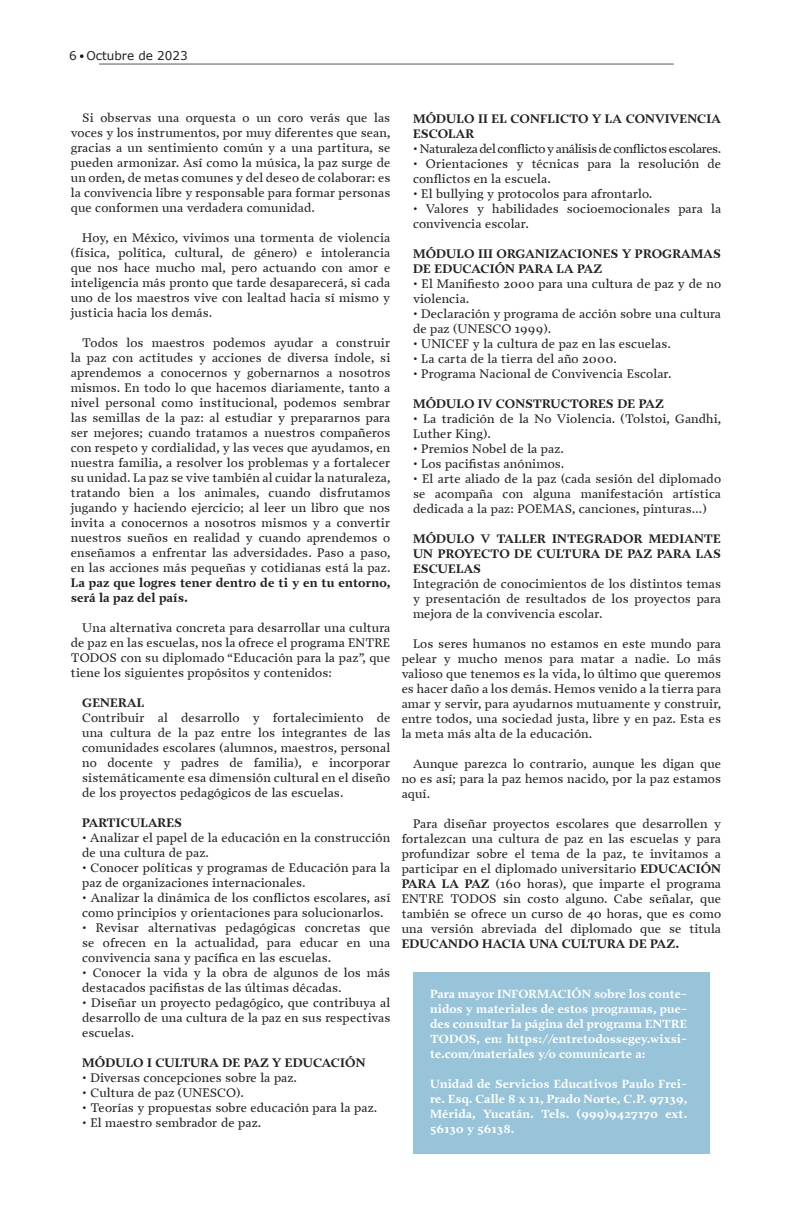
<style>
.page{position:relative;width:792px;height:1224px;background:#fff}
.page>*{position:absolute;margin:0;border:0;box-sizing:border-box;transform-origin:0 0}
.t1{font:12.5px/15px "Prensa";letter-spacing:.01em;color:#231f20;text-align:justify}
.t2{font:700 12.5px/15px "Prensa";letter-spacing:.01em;color:#231f20}
.t3{font:12.5px "Prensa";letter-spacing:-.025em;color:#231f20}
.t4{font:700 12px/15px "Prensa";letter-spacing:.01em;color:#fff;text-align:justify}
.t5{font:12px "Verdana";color:#231f20}
.s1{font-weight:700}
</style>
<div class="page">
<hr style="left:99px;top:64px;width:574px;height:1px;background:#57585a">
<svg style="left:80px;top:54px;width:4px;height:4px"></svg>
<div style="left:413px;top:972px;width:297px;height:181px;background:#97c4d9"></div>
<p class="t5" style="left:69px;top:48px;width:120px">6 Octubre de 2023</p>
<p class="t1" style="left:71px;top:110px;width:321px;text-indent:11px">Si observas una orquesta o un coro verás que las voces y los instrumentos, por muy diferentes que sean, gracias a un sentimiento común y a una partitura, se pueden armonizar. Así como la música, la paz surge de un orden, de metas comunes y del deseo de colaborar: es la convivencia libre y responsable para formar personas que conformen una verdadera comunidad.</p>
<p class="t1" style="left:71px;top:230px;width:321px;text-indent:11px">Hoy, en México, vivimos una tormenta de violencia (física, política, cultural, de género) e intolerancia que nos hace mucho mal, pero actuando con amor e inteligencia más pronto que tarde desaparecerá, si cada uno de los maestros vive con lealtad hacia sí mismo y justicia hacia los demás.</p>
<p class="t1" style="left:71px;top:335px;width:321px;text-indent:11px">Todos los maestros podemos ayudar a construir la paz con actitudes y acciones de diversa índole, si aprendemos a conocernos y gobernarnos a nosotros mismos. En todo lo que hacemos diariamente, tanto a nivel personal como institucional, podemos sembrar las semillas de la paz: al estudiar y prepararnos para ser mejores; cuando tratamos a nuestros compañeros con respeto y cordialidad, y las veces que ayudamos, en nuestra familia, a resolver los problemas y a fortalecer su unidad. La paz se vive también al cuidar la naturaleza, tratando bien a los animales, cuando disfrutamos jugando y haciendo ejercicio; al leer un libro que nos invita a conocernos a nosotros mismos y a convertir nuestros sueños en realidad y cuando aprendemos o enseñamos a enfrentar las adversidades. Paso a paso, en las acciones más pequeñas y cotidianas está la paz.</p>
<p class="t2" style="left:71px;top:575px;width:321px">La paz que logres tener dentro de ti y en tu entorno, será la paz del país.</p>
<p class="t1" style="left:71px;top:620px;width:321px;text-indent:11px">Una alternativa concreta para desarrollar una cultura de paz en las escuelas, nos la ofrece el programa ENTRE TODOS con su diplomado “Educación para la paz”, que tiene los siguientes propósitos y contenidos:</p>
<p class="t2" style="left:82px;top:695px;width:64px">GENERAL</p>
<p class="t1" style="left:82px;top:710px;width:310px">Contribuir al desarrollo y fortalecimiento de una cultura de la paz entre los integrantes de las comunidades escolares (alumnos, maestros, personal no docente y padres de familia), e incorporar sistemáticamente esa dimensión cultural en el diseño de los proyectos pedagógicos de las escuelas.</p>
<p class="t2" style="left:82px;top:815px;width:102px">PARTICULARES</p>
<p class="t1" style="left:82px;top:830px;width:310px">• Analizar el papel de la educación en la construcción de una cultura de paz.</p>
<p class="t1" style="left:82px;top:860px;width:310px">• Conocer políticas y programas de Educación para la paz de organizaciones internacionales.</p>
<p class="t1" style="left:82px;top:890px;width:310px">• Analizar la dinámica de los conflictos escolares, así como principios y orientaciones para solucionarlos.</p>
<p class="t1" style="left:82px;top:920px;width:310px">• Revisar alternativas pedagógicas concretas que se ofrecen en la actualidad, para educar en una convivencia sana y pacífica en las escuelas.</p>
<p class="t1" style="left:82px;top:965px;width:310px">• Conocer la vida y la obra de algunos de los más destacados pacifistas de las últimas décadas.</p>
<p class="t1" style="left:82px;top:995px;width:310px">• Diseñar un proyecto pedagógico, que contribuya al desarrollo de una cultura de la paz en sus respectivas escuelas.</p>
<p class="t2" style="left:82px;top:1055px;width:285px">MÓDULO I CULTURA DE PAZ Y EDUCACIÓN</p>
<p class="t1" style="left:82px;top:1070px;width:216px">• Diversas concepciones sobre la paz.</p>
<p class="t1" style="left:82px;top:1085px;width:163px">• Cultura de paz (UNESCO).</p>
<p class="t1" style="left:82px;top:1100px;width:297px">• Teorías y propuestas sobre educación para la paz.</p>
<p class="t1" style="left:82px;top:1115px;width:181px">• El maestro sembrador de paz.</p>
<p class="t2" style="left:413px;top:111px;width:310px">MÓDULO II EL CONFLICTO Y LA CONVIVENCIA<br>ESCOLAR</p>
<p class="t3" style="left:413px;top:142px;width:310px">• Naturaleza del conflicto y análisis de conflictos escolares.</p>
<p class="t1" style="left:413px;top:156px;width:310px">• Orientaciones y técnicas para la resolución de conflictos en la escuela.</p>
<p class="t1" style="left:413px;top:186px;width:241px">• El bullying y protocolos para afrontarlo.</p>
<p class="t1" style="left:413px;top:201px;width:310px">• Valores y habilidades socioemocionales para la convivencia escolar.</p>
<p class="t2" style="left:413px;top:246px;width:310px">MÓDULO III ORGANIZACIONES Y PROGRAMAS<br>DE EDUCACIÓN PARA LA PAZ</p>
<p class="t1" style="left:413px;top:276px;width:310px">• El Manifiesto 2000 para una cultura de paz y de no violencia.</p>
<p class="t1" style="left:413px;top:306px;width:310px">• Declaración y programa de acción sobre una cultura de paz (UNESCO 1999).</p>
<p class="t1" style="left:413px;top:336px;width:260px">• UNICEF y la cultura de paz en las escuelas.</p>
<p class="t1" style="left:413px;top:351px;width:206px">• La carta de la tierra del año 2000.</p>
<p class="t1" style="left:413px;top:366px;width:260px">• Programa Nacional de Convivencia Escolar.</p>
<p class="t2" style="left:413px;top:396px;width:252px">MÓDULO IV CONSTRUCTORES DE PAZ</p>
<p class="t1" style="left:413px;top:411px;width:310px">• La tradición de la No Violencia. (Tolstoi, Gandhi,<br>Luther King).</p>
<p class="t1" style="left:413px;top:441px;width:153px">• Premios Nobel de la paz.</p>
<p class="t1" style="left:413px;top:456px;width:153px">• Los pacifistas anónimos.</p>
<p class="t1" style="left:413px;top:471px;width:310px">• El arte aliado de la paz (cada sesión del diplomado se acompaña con alguna manifestación artística dedicada a la paz: POEMAS, canciones, pinturas…)</p>
<p class="t2" style="left:413px;top:531px;width:310px;text-align:justify">MÓDULO V TALLER INTEGRADOR MEDIANTE UN PROYECTO DE CULTURA DE PAZ PARA LAS ESCUELAS</p>
<p class="t1" style="left:413px;top:576px;width:310px">Integración de conocimientos de los distintos temas y presentación de resultados de los proyectos para mejora de la convivencia escolar.</p>
<p class="t1" style="left:402px;top:636px;width:321px;text-indent:11px">Los seres humanos no estamos en este mundo para pelear y mucho menos para matar a nadie. Lo más valioso que tenemos es la vida, lo último que queremos es hacer daño a los demás. Hemos venido a la tierra para amar y servir, para ayudarnos mutuamente y construir, entre todos, una sociedad justa, libre y en paz. Esta es la meta más alta de la educación.</p>
<p class="t1" style="left:402px;top:756px;width:321px;text-indent:11px">Aunque parezca lo contrario, aunque les digan que no es así; para la paz hemos nacido, por la paz estamos aquí.</p>
<p class="t1" style="left:402px;top:816px;width:321px;text-indent:11px">Para diseñar proyectos escolares que desarrollen y fortalezcan una cultura de paz en las escuelas y para profundizar sobre el tema de la paz, te invitamos a participar en el diplomado universitario <span class="s1">EDUCACIÓN PARA LA PAZ</span> (160 horas), que imparte el programa ENTRE TODOS sin costo alguno. Cabe señalar, que también se ofrece un curso de 40 horas, que es como una versión abreviada del diplomado que se titula</p>
<p class="t2" style="left:402px;top:936px;width:279px">EDUCANDO HACIA UNA CULTURA DE PAZ.</p>
<p class="t4" style="left:430px;top:987px;width:259px">Para mayor INFORMACIÓN sobre los conte&shy;nidos y materiales de estos programas, pue&shy;des consultar la página del programa ENTRE TODOS, en: https://entretodossegey.wixsi&shy;te.com/materiales y/o comunicarte a:</p>
<p class="t4" style="left:430px;top:1077px;width:259px">Unidad de Servicios Educativos Paulo Frei&shy;re. Esq. Calle 8 x 11, Prado Norte, C.P. 97139, Mérida, Yucatán. Tels. (999)9427170 ext.<br>56130 y 56138.</p>
</div>
